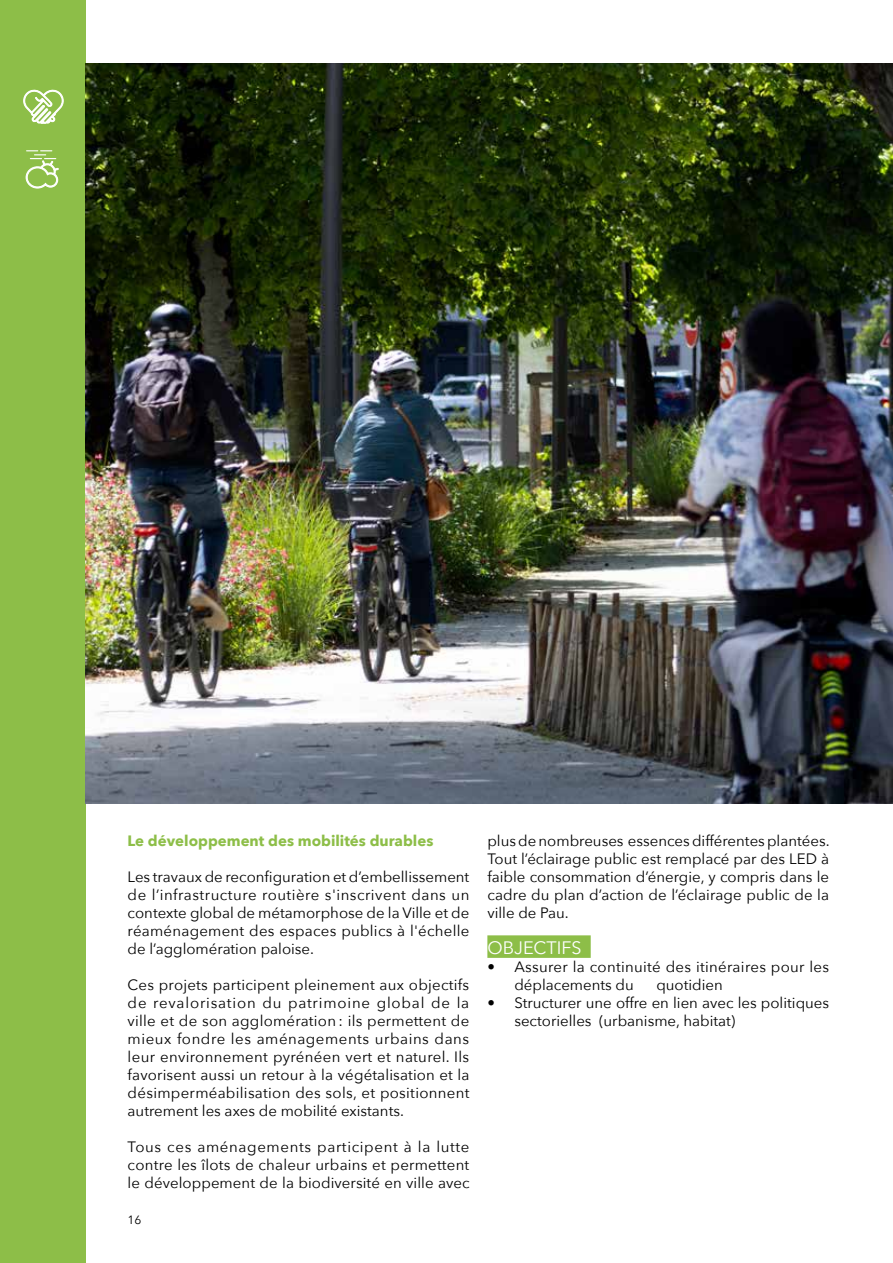
<style>
.page{position:relative;width:893px;height:1263px;background:#fff}
.page>*{position:absolute;margin:0;border:0;box-sizing:border-box;transform-origin:0 0}
.t1{font:18px "Avenir Next";color:#fff}
.t2{font:15px/18px "Avenir Next";color:#000;text-align:justify}
.t3{font:15px/18px "Avenir Next";letter-spacing:.02em;color:#000}
.t4{font:700 15px "Avenir Next";color:#8dbe48}
.t5{font:12px "Avenir Next";color:#000}
</style>
<div class="page">
<div style="left:0;top:0;width:85px;height:1263px;background:#8dbe48"></div>
<svg style="left:23px;top:89px;width:40px;height:35px"></svg>
<svg style="left:26px;top:150px;width:33px;height:38px"></svg>
<img style="left:85px;top:64px;width:808px;height:740px">
<div style="left:487px;top:935px;width:104px;height:23px;background:#8dbe48"></div>
<p class="t4" style="left:128px;top:828px;width:307px">Le développement des mobilités durables</p>
<p class="t2" style="left:128px;top:867px;width:343px">Les travaux de reconfiguration et d’embellissement de l’infrastructure routière s'inscrivent dans un contexte global de métamorphose de la Ville et de réaménagement des espaces publics à l'échelle de l’agglomération paloise.</p>
<p class="t2" style="left:128px;top:975px;width:343px">Ces projets participent pleinement aux objectifs de revalorisation du patrimoine global de la ville et de son agglomération : ils permettent de mieux fondre les aménagements urbains dans leur environnement pyrénéen vert et naturel. Ils favorisent aussi un retour à la végétalisation et la désimperméabilisation des sols, et positionnent autrement les axes de mobilité existants.</p>
<p class="t2" style="left:128px;top:1137px;width:343px">Tous ces aménagements participent à la lutte contre les îlots de chaleur urbains et permettent le développement de la biodiversité en ville avec</p>
<p class="t5" style="left:128px;top:1210px;width:15px">16</p>
<p class="t2" style="left:487px;top:831px;width:344px">plus de nombreuses essences différentes plantées.<br>Tout l’éclairage public est remplacé par des LED à faible consommation d’énergie, y compris dans le cadre du plan d’action de l’éclairage public de la ville de Pau.</p>
<p class="t1" style="left:487px;top:933px;width:96px">OBJECTIFS</p>
<p class="t3" style="left:514px;top:957px;width:316px;text-indent:-27px">• Assurer la continuité des itinéraires pour les déplacements du</p>
<p class="t2" style="left:656px;top:975px;width:68px">quotidien</p>
<p class="t2" style="left:514px;top:993px;width:316px;text-indent:-27px">• Structurer une offre en lien avec les politiques sectorielles (urbanisme, habitat)</p>
</div>
